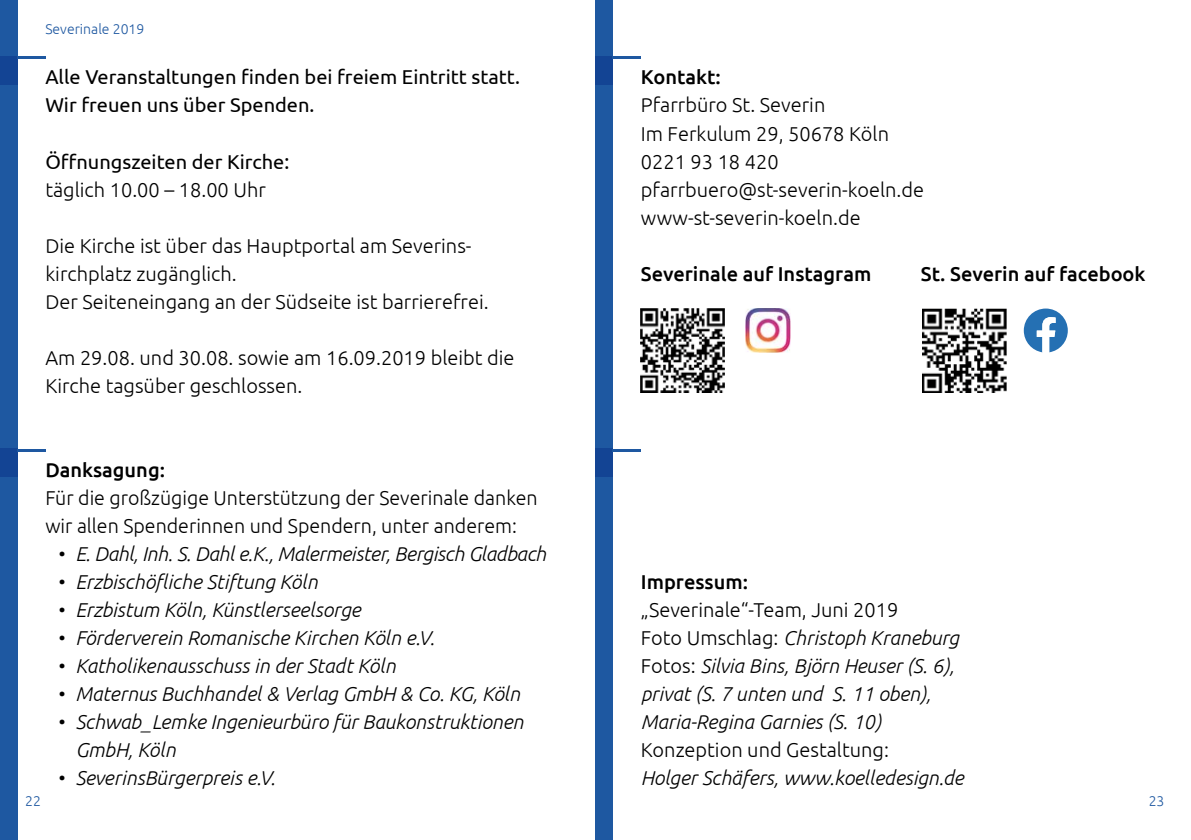
<style>
.page{position:relative;width:1191px;height:840px;background:#fff}
.page>*{position:absolute;margin:0;border:0;box-sizing:border-box;transform-origin:0 0}
.t1{font:italic 300 20px/28px "Ubuntu";color:#000}
.t2{font:300 20px/28px "Ubuntu";color:#000}
.t3{font:20px/28px "Ubuntu";color:#000}
.t4{font:500 20px "Ubuntu";color:#000}
.t5{font:300 14px "Ubuntu";color:#1e58a1}
.s1{font-style:normal}
</style>
<div class="page">
<div style="left:0;top:0;width:17px;height:839px;background:#1e58a1"></div>
<div style="left:595px;top:0;width:17px;height:839px;background:#1e58a1"></div>
<img style="left:641px;top:308px;width:84px;height:84px">
<img style="left:922px;top:308px;width:84px;height:84px">
<div style="left:0;top:448px;width:17px;height:28px;background:#134494"></div>
<hr style="left:17px;top:448px;width:28px;height:3px;background:#1e58a1">
<div style="left:0;top:56px;width:17px;height:28px;background:#134494"></div>
<hr style="left:17px;top:56px;width:28px;height:3px;background:#1e58a1">
<div style="left:595px;top:56px;width:17px;height:28px;background:#134494"></div>
<hr style="left:612px;top:56px;width:29px;height:3px;background:#1e58a1">
<div style="left:595px;top:448px;width:17px;height:28px;background:#134494"></div>
<hr style="left:612px;top:448px;width:29px;height:3px;background:#1e58a1">
<svg style="left:1023px;top:308px;width:44px;height:44px"></svg>
<img style="left:745px;top:308px;width:45px;height:44px">
<p class="t5" style="left:45px;top:21px;width:100px">Severinale 2019</p>
<p class="t3" style="left:45px;top:63px;width:476px">Alle Veranstaltungen finden bei freiem Eintritt statt.<br>Wir freuen uns über Spenden.</p>
<p class="t3" style="left:45px;top:147px;width:245px">Öffnungszeiten der Kirche:</p>
<p class="t2" style="left:45px;top:175px;width:222px">täglich 10.00 – 18.00 Uhr</p>
<p class="t2" style="left:45px;top:231px;width:445px">Die Kirche ist über das Hauptportal am Severins&shy;kirchplatz zugänglich.<br>Der Seiteneingang an der Südseite ist barrierefrei.</p>
<p class="t2" style="left:45px;top:343px;width:471px">Am 29.08. und 30.08. sowie am 16.09.2019 bleibt die<br>Kirche tagsüber geschlossen.</p>
<p class="t4" style="left:45px;top:457px;width:121px">Danksagung:</p>
<p class="t2" style="left:45px;top:483px;width:494px">Für die großzügige Unterstützung der Severinale danken wir allen Spenderinnen und Spendern, unter anderem:</p>
<p class="t1" style="left:57px;top:539px;width:491px">• E. Dahl, Inh. S. Dahl e.K., Malermeister, Bergisch Gladbach</p>
<p class="t1" style="left:57px;top:567px;width:262px">• Erzbischöfliche Stiftung Köln</p>
<p class="t1" style="left:57px;top:595px;width:305px">• Erzbistum Köln, Künstlerseelsorge</p>
<p class="t1" style="left:57px;top:623px;width:379px">• Förderverein Romanische Kirchen Köln e.V.</p>
<p class="t1" style="left:57px;top:651px;width:340px">• Katholikenausschuss in der Stadt Köln</p>
<p class="t1" style="left:57px;top:679px;width:465px">• Maternus Buchhandel &amp; Verlag GmbH &amp; Co. KG, Köln</p>
<p class="t1" style="left:75px;top:707px;width:450px;text-indent:-19px">• Schwab_Lemke Ingenieurbüro für Baukonstruktionen<br>GmbH, Köln</p>
<p class="t1" style="left:57px;top:763px;width:220px">• SeverinsBürgerpreis e.V.</p>
<p class="t4" style="left:641px;top:65px;width:81px">Kontakt:</p>
<p class="t2" style="left:641px;top:91px;width:285px">Pfarrbüro St. Severin<br>Im Ferkulum 29, 50678 Köln<br>0221 93 18 420 pfarrbuero@st-severin-koeln.de www-st-severin-koeln.de</p>
<p class="t4" style="left:641px;top:261px;width:232px">Severinale auf Instagram</p>
<p class="t4" style="left:921px;top:261px;width:226px">St. Severin auf facebook</p>
<p class="t4" style="left:641px;top:569px;width:109px">Impressum:</p>
<p class="t1" style="left:641px;top:595px;width:320px"><span class="s1">„Severinale“-Team, Juni 2019<br>Foto Umschlag:</span> Christoph Kraneburg <span class="s1">Fotos:</span> Silvia Bins, Björn Heuser (S. 6), privat (S. 7 unten und S. 11 oben), Maria-Regina Garnies (S. 10)</p>
<p class="t2" style="left:641px;top:735px;width:249px">Konzeption und Gestaltung:</p>
<p class="t1" style="left:641px;top:763px;width:324px">Holger Schäfers, www.koelledesign.de</p>
<p class="t5" style="left:25px;top:791px;width:17px">22</p>
<p class="t5" style="left:1148px;top:791px;width:17px">23</p>
</div>
